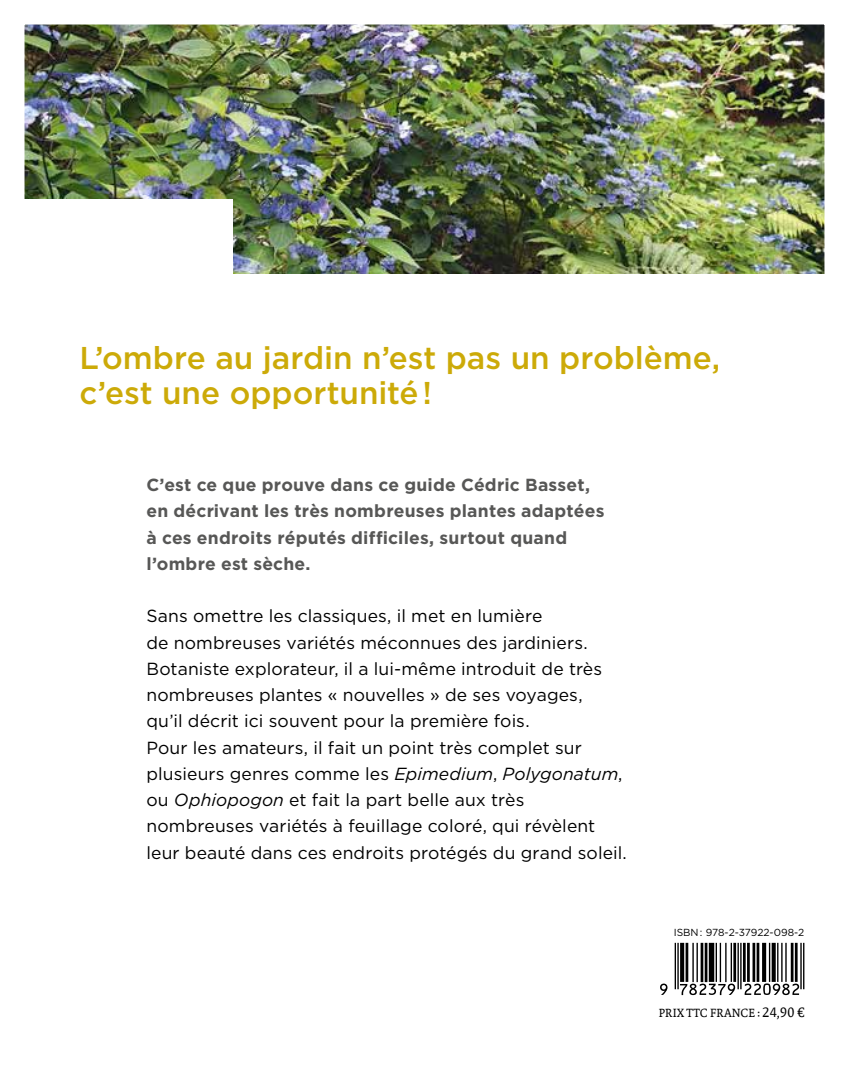
<style>
.page{position:relative;width:849px;height:1092px;background:#fff}
.page>*{position:absolute;margin:0;border:0;box-sizing:border-box;transform-origin:0 0}
.t1{font:52.5px "Ean Lin P36";color:#000}
.t2{font:500 31.5px/35px "Gotham HTF";color:#ccaa08}
.t3{font:17.5px/26.2px "Gotham HTF";letter-spacing:.005em;color:#000}
.t4{font:700 17.5px/26.2px "Gotham HTF";letter-spacing:.01em;color:#575756}
.t5{font:12.25px "Tundra Offc";letter-spacing:.015em;color:#000}
.t6{font:10.15px "Gotham HTF";color:#000}
.s1{font-style:italic}
.s2{font-size:14px}
</style>
<div class="page">
<img style="left:25px;top:25px;width:798px;height:248px">
<div style="left:0;top:200px;width:232px;height:104px;background:#fff"></div>
<h2 class="t2" style="left:79px;top:339px;width:642px">L’ombre au jardin n’est pas un problème, c’est une opportunité!</h2>
<p class="t4" style="left:146px;top:471px;width:459px">C’est ce que prouve dans ce guide Cédric Basset, en décrivant les très nombreuses plantes adaptées à ces endroits réputés difficiles, surtout quand l’ombre est sèche.</p>
<p class="t3" style="left:146px;top:602px;width:482px">Sans omettre les classiques, il met en lumière<br>de nombreuses variétés méconnues des jardiniers.<br>Botaniste explorateur, il a lui-même introduit de très nombreuses plantes « nouvelles » de ses voyages,<br>qu’il décrit ici souvent pour la première fois.<br>Pour les amateurs, il fait un point très complet sur plusieurs genres comme les <span class="s1">Epimedium</span>, <span class="s1">Polygonatum</span>, ou <span class="s1">Ophiopogon</span> et fait la part belle aux très nombreuses variétés à feuillage coloré, qui révèlent leur beauté dans ces endroits protégés du grand soleil.</p>
<p class="t6" style="left:673px;top:926px;width:132px">ISBN: 978-2-37922-098-2</p>
<h1 class="t1" style="left:644px;top:925px;width:161px">,!7IC3H9-CCAJIC!</h1>
<p class="t5" style="left:658px;top:1006px;width:147px">PRIX TTC FRANCE : <span class="s2">24,90 €</span></p>
</div>
